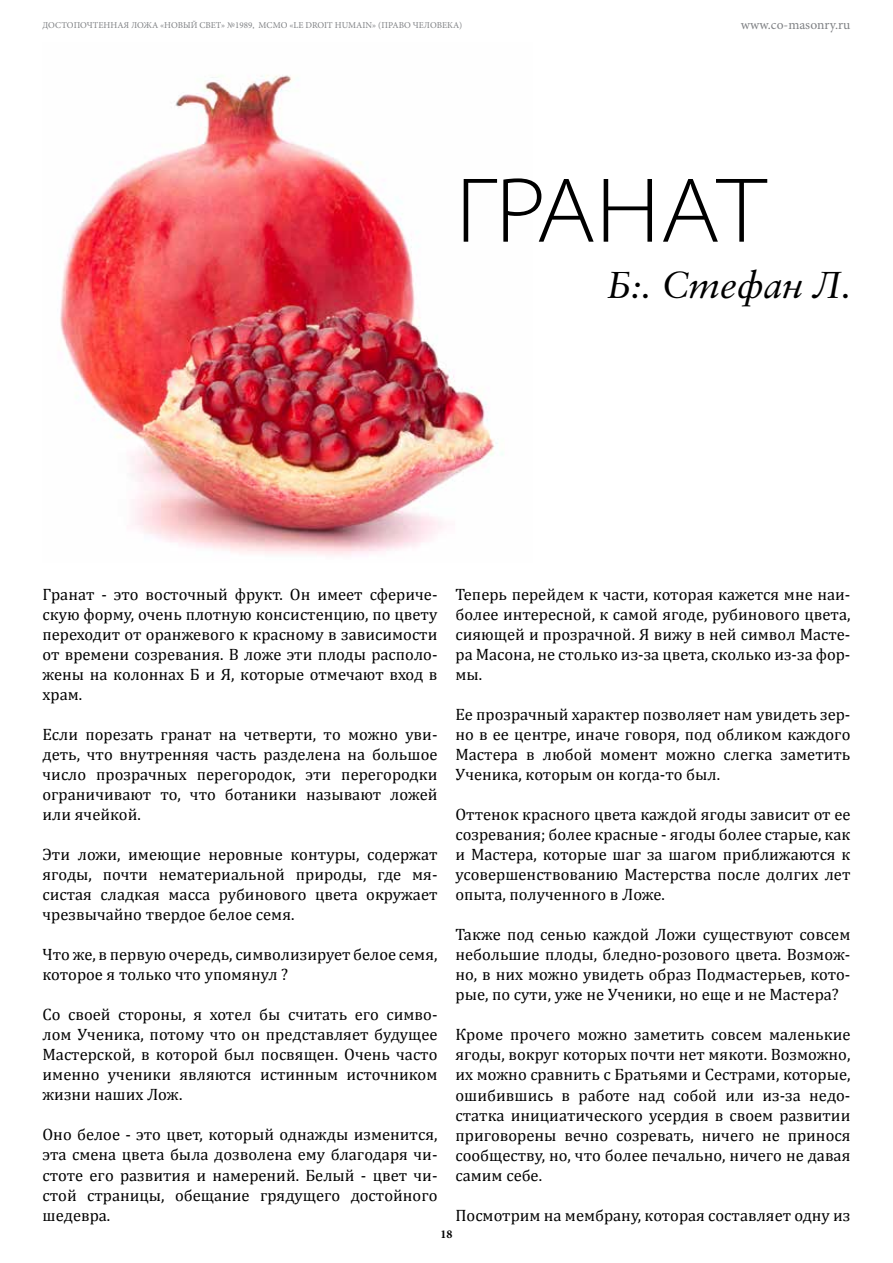
<style>
.page{position:relative;width:893px;height:1263px;background:#fff}
.page>*{position:absolute;margin:0;border:0;box-sizing:border-box;transform-origin:0 0}
.t1{font:300 semi-expanded 93px "Myriad Pro";color:#000}
.t2{font:italic 37.5px "Sabon C";color:#000}
.t3{font:16.5px/20.1px "Cambria";color:#000;text-align:justify}
.t4{font:13.5px "Minion Pro";letter-spacing:.005em;color:#808285}
.t5{font:700 12px "Minion Pro";color:#000}
.t6{font:9px "Minion Pro";color:#808285}
</style>
<div class="page">
<img style="left:60px;top:75px;width:443px;height:481px">
<p class="t6" style="left:43px;top:19px;width:421px">ДОСТОПОЧТЕННАЯ ЛОЖА «НОВЫЙ СВЕТ» №1989, МСМО «LE DROIT HUMAIN» (ПРАВО ЧЕЛОВЕКА)</p>
<p class="t4" style="left:741px;top:16px;width:111px">www.co-masonry.ru</p>
<h1 class="t1" style="left:455px;top:159px;width:311px">ГРАНАТ</h1>
<h2 class="t2" style="left:607px;top:264px;width:246px">Б:. Стефан Л.</h2>
<p class="t3" style="left:43px;top:584px;width:396px">Гранат - это восточный фрукт. Он имеет сфериче&shy;скую форму, очень плотную консистенцию, по цвету переходит от оранжевого к красному в зависимости от времени созревания. В ложе эти плоды располо&shy;жены на колоннах Б и Я, которые отмечают вход в храм.</p>
<p class="t3" style="left:43px;top:724px;width:396px">Если порезать гранат на четверти, то можно уви&shy;деть, что внутренняя часть разделена на большое число прозрачных перегородок, эти перегородки ограничивают то, что ботаники называют ложей или ячейкой.</p>
<p class="t3" style="left:43px;top:844px;width:396px">Эти ложи, имеющие неровные контуры, содержат ягоды, почти нематериальной природы, где мя&shy;систая сладкая масса рубинового цвета окружает чрезвычайно твердое белое семя.</p>
<p class="t3" style="left:43px;top:944px;width:396px">Что же, в первую очередь, символизирует белое семя, которое я только что упомянул ?</p>
<p class="t3" style="left:43px;top:1004px;width:396px">Со своей стороны, я хотел бы считать его симво&shy;лом Ученика, потому что он представляет будущее Мастерской, в которой был посвящен. Очень часто именно ученики являются истинным источником жизни наших Лож.</p>
<p class="t3" style="left:43px;top:1125px;width:396px">Оно белое - это цвет, который однажды изменится, эта смена цвета была дозволена ему благодаря чи&shy;стоте его развития и намерений. Белый - цвет чи&shy;стой страницы, обещание грядущего достойного шедевра.</p>
<p class="t3" style="left:455px;top:584px;width:396px">Теперь перейдем к части, которая кажется мне наи&shy;более интересной, к самой ягоде, рубинового цвета, сияющей и прозрачной. Я вижу в ней символ Масте&shy;ра Масона, не столько из-за цвета, сколько из-за фор&shy;мы.</p>
<p class="t3" style="left:455px;top:704px;width:396px">Ее прозрачный характер позволяет нам увидеть зер&shy;но в ее центре, иначе говоря, под обликом каждого Мастера в любой момент можно слегка заметить Ученика, которым он когда-то был.</p>
<p class="t3" style="left:455px;top:804px;width:396px">Оттенок красного цвета каждой ягоды зависит от ее созревания; более красные - ягоды более старые, как и Мастера, которые шаг за шагом приближаются к усовершенствованию Мастерства после долгих лет опыта, полученного в Ложе.</p>
<p class="t3" style="left:455px;top:924px;width:396px">Также под сенью каждой Ложи существуют совсем небольшие плоды, бледно-розового цвета. Возмож&shy;но, в них можно увидеть образ Подмастерьев, кото&shy;рые, по сути, уже не Ученики, но еще и не Мастера?</p>
<p class="t3" style="left:455px;top:1025px;width:396px">Кроме прочего можно заметить совсем маленькие ягоды, вокруг которых почти нет мякоти. Возможно, их можно сравнить с Братьями и Сестрами, которые, ошибившись в работе над собой или из-за недо&shy;статка инициатического усердия в своем развитии приговорены вечно созревать, ничего не принося сообществу, но, что более печально, ничего не давая самим себе.</p>
<p class="t3" style="left:455px;top:1205px;width:396px">Посмотрим на мембрану, которая составляет одну из</p>
<p class="t5" style="left:440px;top:1226px;width:13px">18</p>
</div>
